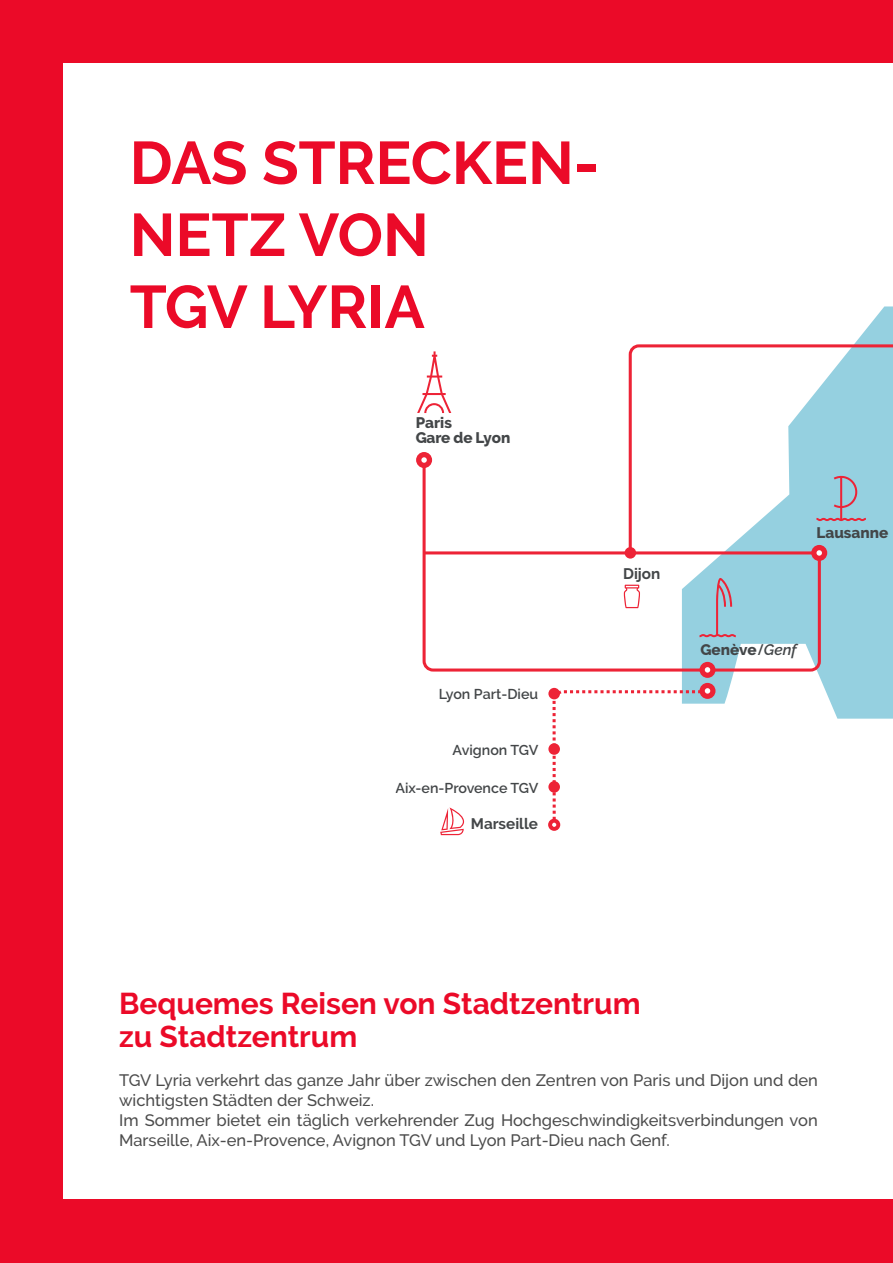
<style>
.page{position:relative;width:893px;height:1263px;background:#eb0a28}
.page>*{position:absolute;margin:0;border:0;box-sizing:border-box;transform-origin:0 0}
.t1{font:700 60px/72px "Raleway";color:#eb0a28}
.t2{font:700 30px/33px "Raleway";color:#eb0a28}
.t3{font:500 16.5px/19.8px "Raleway";color:#4b4b4b}
.t4{font:800 15.3px/15.1px "Raleway";letter-spacing:-.005em;color:#434648}
.t5{font:700 15.3px "Raleway";color:#434648}
.t6{font:600 14.25px "Raleway";color:#434648}
.s1{font-weight:900}
.s2{font-weight:600;font-style:italic}
</style>
<div class="page">
<div style="left:64px;top:64px;width:829px;height:1135px;background:#fff"></div>
<svg style="left:682px;top:306px;width:211px;height:413px"></svg>
<svg style="left:417px;top:404px;width:4px;height:9px"></svg>
<svg style="left:440px;top:807px;width:24px;height:28px"></svg>
<svg style="left:421px;top:343px;width:472px;height:330px"></svg>
<svg style="left:699px;top:662px;width:16px;height:16px"></svg>
<div style="left:699px;top:683px;width:16px;height:16px;background:#ed2336;border-radius:50%"></div>
<hr style="left:423px;top:551px;width:396px;height:3px;background:#ed2336">
<div style="left:811px;top:545px;width:16px;height:16px;background:#ed2336;border-radius:50%"></div>
<div style="left:416px;top:452px;width:16px;height:16px;background:#ed2336;border-radius:50%"></div>
<svg style="left:421px;top:457px;width:6px;height:6px"></svg>
<svg style="left:699px;top:550px;width:123px;height:123px"></svg>
<div style="left:625px;top:547px;width:11px;height:12px;background:#ed2336;border-radius:50%"></div>
<svg style="left:548px;top:688px;width:12px;height:11px"></svg>
<svg style="left:548px;top:819px;width:12px;height:12px"></svg>
<svg style="left:548px;top:743px;width:12px;height:12px"></svg>
<svg style="left:548px;top:781px;width:12px;height:12px"></svg>
<svg style="left:551px;top:688px;width:159px;height:140px"></svg>
<h1 class="t1" style="left:130px;top:127px;width:471px">DAS STRECKEN-<br>NETZ VON<br>TGV LYRIA</h1>
<p class="t4" style="left:416px;top:415px;width:96px">Paris<br>Gare de Lyon</p>
<p class="t6" style="left:439px;top:686px;width:101px">Lyon Part-Dieu</p>
<p class="t6" style="left:453px;top:742px;width:87px">Avignon TGV</p>
<p class="t6" style="left:395px;top:780px;width:144px">Aix-en-Provence TGV</p>
<p class="t5" style="left:471px;top:815px;width:69px">Marseille</p>
<p class="t5" style="left:623px;top:564px;width:39px">Dijon</p>
<p class="t4" style="left:816px;top:525px;width:73px">Lausanne</p>
<p class="t4" style="left:700px;top:642px;width:98px">Genève<span class="s1">/</span><span class="s2">Genf</span></p>
<h2 class="t2" style="left:119px;top:987px;width:523px">Bequemes Reisen von Stadtzentrum zu Stadtzentrum</h2>
<p class="t3" style="left:119px;top:1070px;width:700px">TGV Lyria verkehrt das ganze Jahr über zwischen den Zentren von Paris und Dijon und den wichtigsten Städten der Schweiz.<br>Im Sommer bietet ein täglich verkehrender Zug Hochgeschwindigkeitsverbindungen von Marseille, Aix-en-Provence, Avignon TGV und Lyon Part-Dieu nach Genf.</p>
</div>
